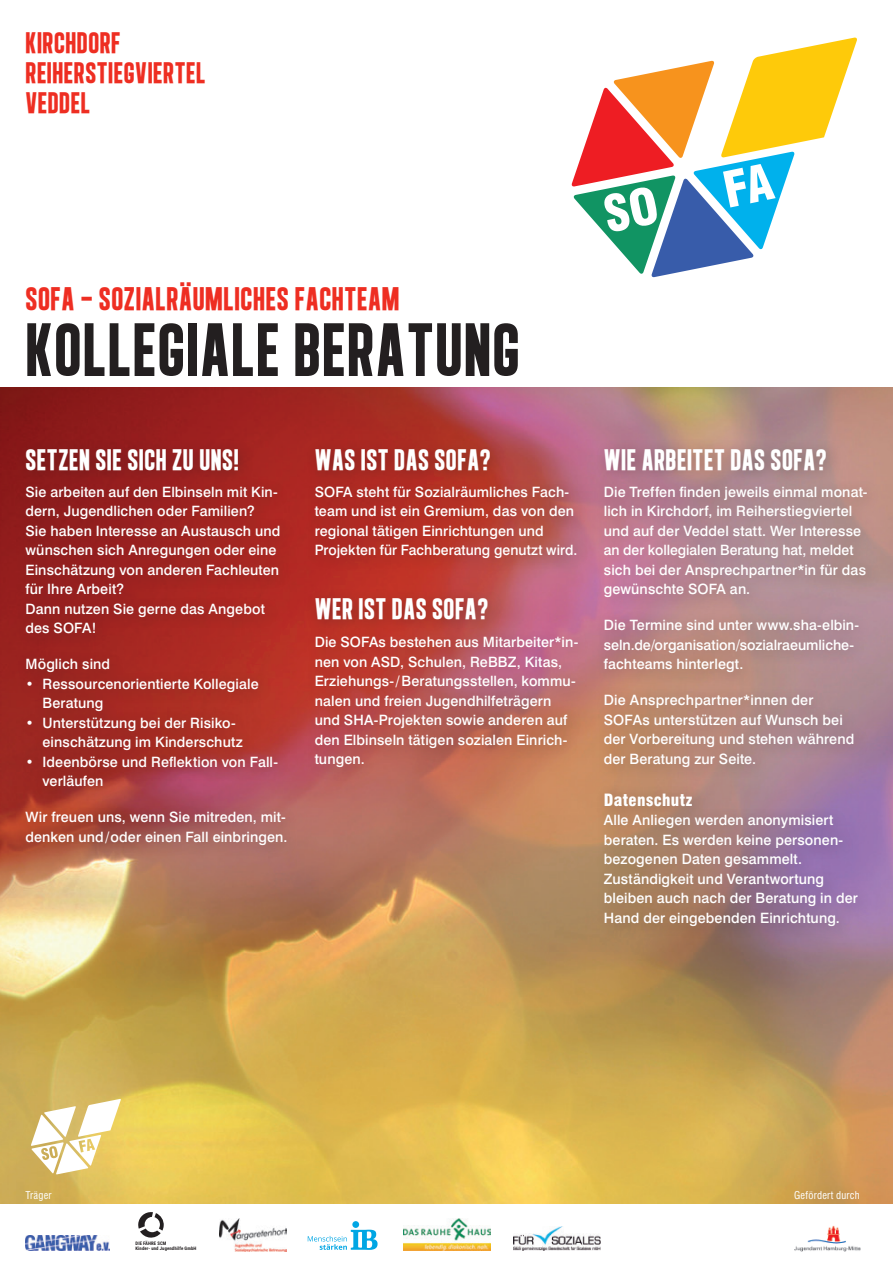
<style>
.page{position:relative;width:893px;height:1276px;background:#fff}
.page>*{position:absolute;margin:0;border:0;box-sizing:border-box;transform-origin:0 0}
.head1-schwarz{font:700 75px "Algre Sans NC";letter-spacing:.02em;color:#231f20}
.head2-schwarz{font:700 33px "Algre Sans NC";letter-spacing:.02em;color:#ee2e22}
.head2-weiß{font:700 30px "Algre Sans NC";letter-spacing:.02em;color:#fff}
.head2-rot{font:700 30px/30px "Algre Sans NC";letter-spacing:.02em;color:#ee2e22}
.head3-weiß{font:900 condensed 16.5px "Swiss 721 BT";letter-spacing:.025em;color:#fff}
.fließ-weiß{font:500 14.25px/19.5px "Swiss 721 BT";letter-spacing:.01em;color:#fff}
.head2-weiß-2{font:500 14.25px/19.5px "Swiss 721 BT";letter-spacing:.01em;color:#fff}
.klein{font:condensed 10.5px "Swiss 721 BT";letter-spacing:.02em;color:#fff}
.t1{font:700 4.8px/5.7px "Roboto Condensed";letter-spacing:.02em;color:#231f20}
</style>
<div class="page">
<img style="left:0;top:387px;width:893px;height:816px">
<img style="left:26px;top:1235px;width:83px;height:16px">
<svg style="left:138px;top:1212px;width:26px;height:26px"></svg>
<img style="left:219px;top:1218px;width:67px;height:33px">
<svg style="left:308px;top:1221px;width:70px;height:29px"></svg>
<img style="left:403px;top:1218px;width:87px;height:32px">
<img style="left:514px;top:1226px;width:87px;height:24px">
<img style="left:794px;top:1225px;width:67px;height:26px">
<svg style="left:31px;top:1098px;width:90px;height:76px"></svg>
<div style="left:16px;top:437px;width:866px;height:505px;background:#231f20;opacity:.3"></div>
<svg style="left:571px;top:37px;width:286px;height:240px"></svg>
<p class="head2-rot" style="left:26px;top:27px;width:182px">KIRCHDORF<br>REIHERSTIEGVIERTEL<br>VEDDEL</p>
<p class="head2-schwarz" style="left:26px;top:281px;width:375px">SOFA – SOZIALRÄUMLICHES FACHTEAM</p>
<p class="head1-schwarz" style="left:26px;top:308px;width:496px">KOLLEGIALE BERATUNG</p>
<p class="head2-weiß" style="left:26px;top:443px;width:215px">SETZEN SIE SICH ZU UNS!</p>
<p class="fließ-weiß" style="left:26px;top:481px;width:254px">Sie arbeiten auf den Elbinseln mit Kin&shy;dern, Jugendlichen oder Familien?</p>
<p class="fließ-weiß" style="left:26px;top:520px;width:257px">Sie haben Interesse an Austausch und wünschen sich Anregungen oder eine<br>Einschätzung von anderen Fachleuten für Ihre Arbeit?</p>
<p class="fließ-weiß" style="left:26px;top:598px;width:241px">Dann nutzen Sie gerne das Angebot des SOFA!</p>
<p class="fließ-weiß" style="left:26px;top:654px;width:86px">Möglich sind</p>
<p class="fließ-weiß" style="left:43px;top:673px;width:218px;text-indent:-17px">• Ressourcenorientierte Kollegiale<br>Beratung</p>
<p class="fließ-weiß" style="left:43px;top:712px;width:202px;text-indent:-17px">• Unterstützung bei der Risiko&shy;einschätzung im Kinderschutz</p>
<p class="fließ-weiß" style="left:43px;top:751px;width:237px;text-indent:-17px">• Ideenbörse und Reflektion von Fall&shy;verläufen</p>
<p class="head2-weiß-2" style="left:26px;top:807px;width:263px">Wir freuen uns, wenn Sie mitreden, mit&shy;denken und/oder einen Fall einbringen.</p>
<p class="head2-weiß" style="left:315px;top:443px;width:177px">WAS IST DAS SOFA?</p>
<p class="fließ-weiß" style="left:315px;top:481px;width:264px">SOFA steht für Sozialräumliches Fach&shy;team und ist ein Gremium, das von den regional tätigen Einrichtungen und Projekten für Fachberatung genutzt wird.</p>
<p class="head2-weiß" style="left:315px;top:592px;width:175px">WER IST DAS SOFA?</p>
<p class="fließ-weiß" style="left:315px;top:632px;width:265px">Die SOFAs bestehen aus Mitarbeiter*in&shy;nen von ASD, Schulen, ReBBZ, Kitas, Erziehungs-/Beratungsstellen, kommu&shy;nalen und freien Jugendhilfeträgern und SHA-Projekten sowie anderen auf den Elbinseln tätigen sozialen Einrich&shy;tungen.</p>
<p class="head2-weiß" style="left:604px;top:443px;width:224px">WIE ARBEITET DAS SOFA?</p>
<p class="fließ-weiß" style="left:604px;top:481px;width:265px">Die Treffen finden jeweils einmal monat&shy;lich in Kirchdorf, im Reiherstiegviertel und auf der Veddel statt. Wer Interesse an der kollegialen Beratung hat, meldet sich bei der Ansprechpartner*in für das gewünschte SOFA an.</p>
<p class="fließ-weiß" style="left:604px;top:615px;width:257px">Die Termine sind unter www.sha-elbin&shy;seln.de/organisation/sozialraeumliche&shy;fachteams hinterlegt.</p>
<p class="fließ-weiß" style="left:604px;top:690px;width:252px">Die Ansprechpartner*innen der<br>SOFAs unterstützen auf Wunsch bei der Vorbereitung und stehen während der Beratung zur Seite.</p>
<p class="head3-weiß" style="left:604px;top:789px;width:90px">Datenschutz</p>
<p class="fließ-weiß" style="left:604px;top:810px;width:256px">Alle Anliegen werden anonymisiert beraten. Es werden keine personen&shy;bezogenen Daten gesammelt.<br>Zuständigkeit und Verantwortung bleiben auch nach der Beratung in der Hand der eingebenden Einrichtung.</p>
<p class="klein" style="left:26px;top:1188px;width:28px">Träger</p>
<p class="t1" style="left:136px;top:1240px;width:62px">DIE FÄHRE SCM<br>Kinder- und Jugendhilfe GmbH</p>
<p class="klein" style="left:794px;top:1188px;width:67px">Gefördert durch</p>
</div>
